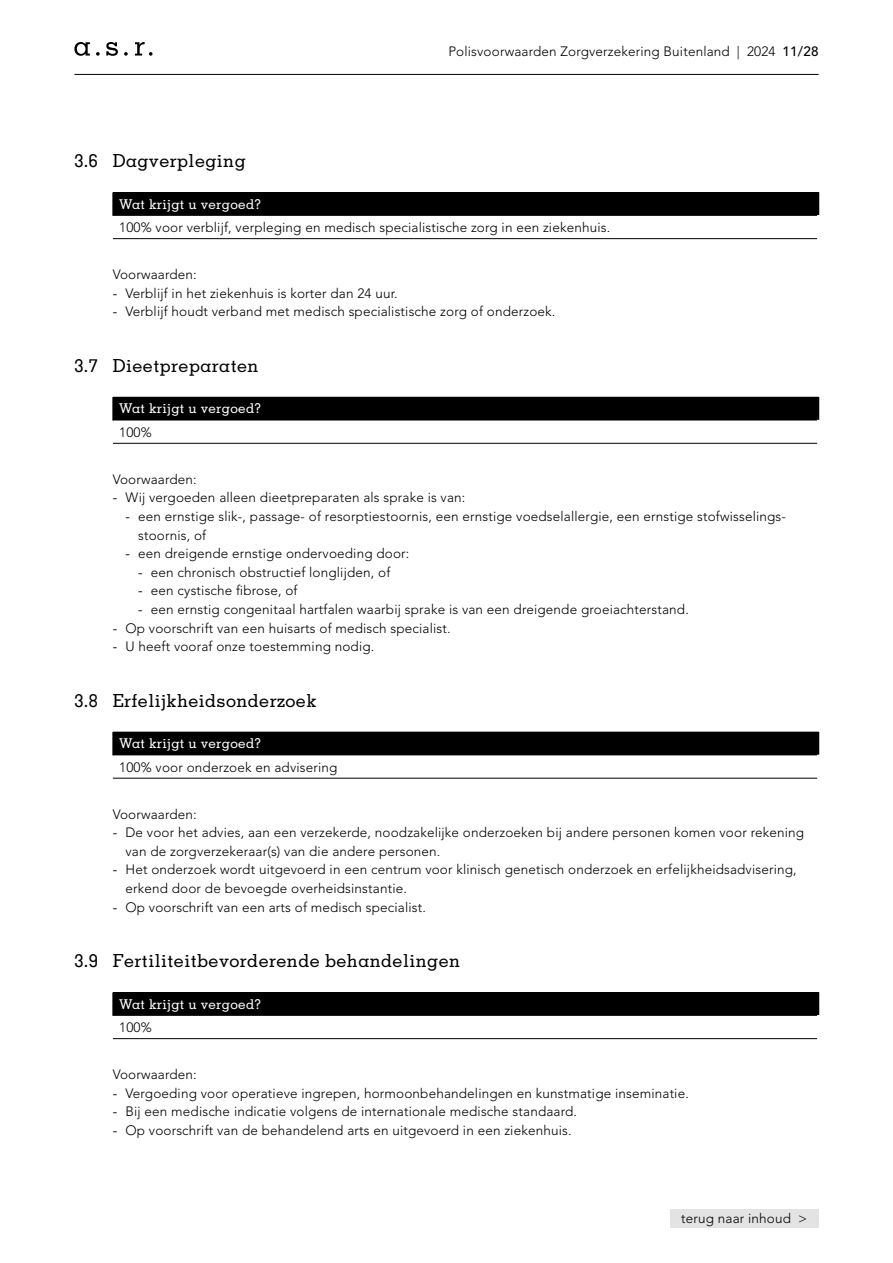
<style>
.page{position:relative;width:893px;height:1263px;background:#fff}
.page>*{position:absolute;margin:0;border:0;box-sizing:border-box;transform-origin:0 0}
.t1{font:500 18px "Memphis LT Std";letter-spacing:.025em;color:#000}
.t2{font:300 13.5px/18.6px "Avenir LT Std";letter-spacing:.01em;color:#000}
.t3{font:500 13.5px "Memphis LT Std";letter-spacing:.025em;color:#fff}
.s1{font-weight:500}
.s2{font-weight:400}
</style>
<div class="page">
<div style="left:670px;top:1209px;width:149px;height:19px;background:#e3e3e3"></div>
<div style="left:113px;top:193px;width:706px;height:22px;background:#000"></div>
<hr style="left:113px;top:192px;width:706px;height:1px;background:#000">
<hr style="left:113px;top:238px;width:704px;height:1px;background:#000">
<hr style="left:113px;top:214px;width:704px;height:2px;background:#000">
<div style="left:113px;top:397px;width:706px;height:23px;background:#000"></div>
<hr style="left:113px;top:443px;width:704px;height:1px;background:#000">
<div style="left:113px;top:732px;width:706px;height:23px;background:#000"></div>
<hr style="left:113px;top:778px;width:704px;height:1px;background:#000">
<div style="left:113px;top:992px;width:706px;height:23px;background:#000"></div>
<hr style="left:113px;top:1038px;width:704px;height:1px;background:#000">
<hr style="left:113px;top:1014px;width:704px;height:2px;background:#000">
<hr style="left:74px;top:74px;width:745px;height:1px;background:#000">
<svg style="left:124px;top:52px;width:4px;height:4px"></svg>
<svg style="left:135px;top:42px;width:18px;height:14px"></svg>
<svg style="left:96px;top:52px;width:4px;height:4px"></svg>
<svg style="left:74px;top:42px;width:16px;height:14px"></svg>
<svg style="left:106px;top:42px;width:12px;height:14px"></svg>
<p class="t2" style="left:448px;top:42px;width:372px">Polisvoorwaarden Zorgverzekering Buitenland | 2024 <span class="s1">11/28</span></p>
<h1 class="t1" style="left:74px;top:150px;width:173px">3.6 Dagverpleging</h1>
<p class="t3" style="left:119px;top:196px;width:144px">Wat krijgt u vergoed?</p>
<p class="t2" style="left:119px;top:218px;width:492px">100% voor verblijf, verpleging en medisch specialistische zorg in een ziekenhuis.</p>
<p class="t2" style="left:113px;top:265px;width:86px">Voorwaarden:</p>
<p class="t2" style="left:113px;top:284px;width:287px"><span class="s2">-</span> Verblijf in het ziekenhuis is korter dan 24 uur.</p>
<p class="t2" style="left:113px;top:302px;width:444px"><span class="s2">-</span> Verblijf houdt verband met medisch specialistische zorg of onderzoek.</p>
<h1 class="t1" style="left:74px;top:355px;width:186px">3.7 Dieetpreparaten</h1>
<p class="t3" style="left:119px;top:400px;width:144px">Wat krijgt u vergoed?</p>
<p class="t2" style="left:119px;top:423px;width:34px">100%</p>
<p class="t2" style="left:113px;top:470px;width:86px">Voorwaarden:</p>
<p class="t2" style="left:113px;top:488px;width:354px"><span class="s2">-</span> Wij vergoeden alleen dieetpreparaten als sprake is van:</p>
<p class="t2" style="left:138px;top:507px;width:648px;text-indent:-13px"><span class="s2">-</span> een ernstige slik-, passage- of resorptiestoornis, een ernstige voedselallergie, een ernstige stofwisselings&shy;stoornis, of</p>
<p class="t2" style="left:125px;top:544px;width:285px"><span class="s2">-</span> een dreigende ernstige ondervoeding door:</p>
<p class="t2" style="left:138px;top:563px;width:254px"><span class="s2">-</span> een chronisch obstructief longlijden, of</p>
<p class="t2" style="left:138px;top:581px;width:161px"><span class="s2">-</span> een cystische fibrose, of</p>
<p class="t2" style="left:138px;top:600px;width:552px"><span class="s2">-</span> een ernstig congenitaal hartfalen waarbij sprake is van een dreigende groeiachterstand.</p>
<p class="t2" style="left:113px;top:619px;width:339px"><span class="s2">-</span> Op voorschrift van een huisarts of medisch specialist.</p>
<p class="t2" style="left:113px;top:637px;width:263px"><span class="s2">-</span> U heeft vooraf onze toestemming nodig.</p>
<h1 class="t1" style="left:74px;top:689px;width:243px">3.8 Erfelijkheidsonderzoek</h1>
<p class="t3" style="left:119px;top:735px;width:144px">Wat krijgt u vergoed?</p>
<p class="t2" style="left:119px;top:758px;width:220px">100% voor onderzoek en advisering</p>
<p class="t2" style="left:113px;top:805px;width:86px">Voorwaarden:</p>
<p class="t2" style="left:125px;top:823px;width:680px;text-indent:-13px"><span class="s2">-</span> De voor het advies, aan een verzekerde, noodzakelijke onderzoeken bij andere personen komen voor rekening van de zorgverzekeraar(s) van die andere personen.</p>
<p class="t2" style="left:125px;top:860px;width:673px;text-indent:-13px"><span class="s2">-</span> Het onderzoek wordt uitgevoerd in een centrum voor klinisch genetisch onderzoek en erfelijkheidsadvisering, erkend door de bevoegde overheidsinstantie.</p>
<p class="t2" style="left:113px;top:898px;width:315px"><span class="s2">-</span> Op voorschrift van een arts of medisch specialist.</p>
<h1 class="t1" style="left:74px;top:950px;width:387px">3.9 Fertiliteitbevorderende behandelingen</h1>
<p class="t3" style="left:119px;top:996px;width:144px">Wat krijgt u vergoed?</p>
<p class="t2" style="left:119px;top:1018px;width:34px">100%</p>
<p class="t2" style="left:113px;top:1065px;width:86px">Voorwaarden:</p>
<p class="t2" style="left:113px;top:1084px;width:578px"><span class="s2">-</span> Vergoeding voor operatieve ingrepen, hormoonbehandelingen en kunstmatige inseminatie.</p>
<p class="t2" style="left:113px;top:1102px;width:466px"><span class="s2">-</span> Bij een medische indicatie volgens de internationale medische standaard.</p>
<p class="t2" style="left:113px;top:1121px;width:460px"><span class="s2">-</span> Op voorschrift van de behandelend arts en uitgevoerd in een ziekenhuis.</p>
<p class="t2" style="left:681px;top:1209px;width:127px">terug naar inhoud &gt;</p>
</div>
